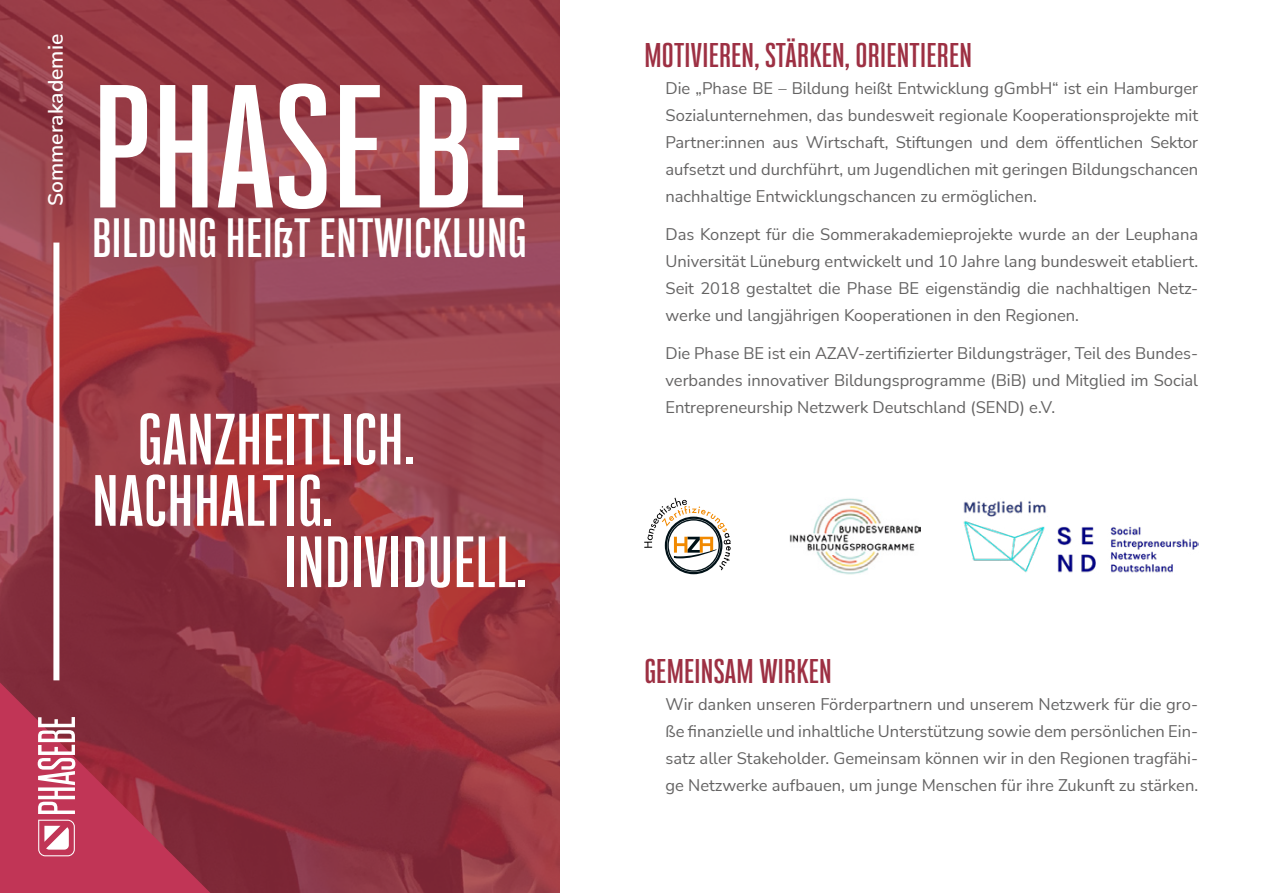
<style>
.page{position:relative;width:1263px;height:893px;background:#fff}
.page>*{position:absolute;margin:0;border:0;box-sizing:border-box;transform-origin:0 0}
.t1{font:700 153px "Bw Stretch";letter-spacing:.01em;color:#fff}
.t2{font:700 63.3px/122.7px "Bw Stretch";letter-spacing:.01em;color:#fff}
.t3{font:700 48.3px "Bw Stretch";letter-spacing:.01em;color:#fff}
.t4{font:700 30px "Bw Stretch";letter-spacing:.01em;color:#9d3043}
.t5{font:600 21px "Nunito Sans";color:#fff}
.t6{font:16.5px/27px "Nunito Sans";color:#646363;text-align:justify}
</style>
<div class="page">
<img style="left:0;top:0;width:559px;height:893px">
<div style="left:53px;top:243px;width:6px;height:437px;background:#fff"></div>
<svg style="left:0;top:682px;width:210px;height:211px;background:#a63950"></svg>
<svg style="left:644px;top:498px;width:87px;height:72px"></svg>
<img style="left:963px;top:501px;width:235px;height:72px">
<img style="left:789px;top:498px;width:132px;height:76px">
<p class="t5" style="left:41px;top:206px;width:173px;rotate:-90deg">Sommerakademie</p>
<h1 class="t1" style="left:93px;top:47px;width:435px">PHASE BE</h1>
<h3 class="t3" style="left:92px;top:207px;width:436px">BILDUNG HEIßT ENTWICKLUNG</h3>
<h2 class="t2" style="left:284px;top:379px;width:244px;text-indent:-147px">GANZHEITLICH.<br>INDIVIDUELL.</h2>
<h2 class="t2" style="left:92px;top:440px;width:243px">NACHHALTIG.</h2>
<h3 class="t4" style="left:644px;top:35px;width:329px">MOTIVIEREN, STÄRKEN, ORIENTIEREN</h3>
<p class="t6" style="left:665px;top:74px;width:534px">Die „Phase BE – Bildung heißt Entwicklung gGmbH“ ist ein Hamburger Sozialunternehmen, das bundesweit regionale Kooperationsprojekte mit Partner:innen aus Wirtschaft, Stiftungen und dem öffentlichen Sektor aufsetzt und durchführt, um Jugendlichen mit geringen Bildungschancen nachhaltige Entwicklungschancen zu ermöglichen.</p>
<p class="t6" style="left:665px;top:220px;width:534px">Das Konzept für die Sommerakademieprojekte wurde an der Leuphana Universität Lüneburg entwickelt und 10 Jahre lang bundesweit etabliert.<br>Seit 2018 gestaltet die Phase BE eigenständig die nachhaltigen Netz&shy;werke und langjährigen Kooperationen in den Regionen.</p>
<p class="t6" style="left:665px;top:339px;width:534px">Die Phase BE ist ein AZAV-zertifizierter Bildungsträger, Teil des Bundes&shy;verbandes innovativer Bildungsprogramme (BiB) und Mitglied im Social Entrepreneurship Netzwerk Deutschland (SEND) e.V.</p>
<h3 class="t4" style="left:644px;top:652px;width:189px">GEMEINSAM WIRKEN</h3>
<p class="t6" style="left:665px;top:690px;width:534px">Wir danken unseren Förderpartnern und unserem Netzwerk für die gro&shy;ße finanzielle und inhaltliche Unterstützung sowie dem persönlichen Ein&shy;satz aller Stakeholder. Gemeinsam können wir in den Regionen tragfähi&shy;ge Netzwerke aufbauen, um junge Menschen für ihre Zukunft zu stärken.</p>
</div>
